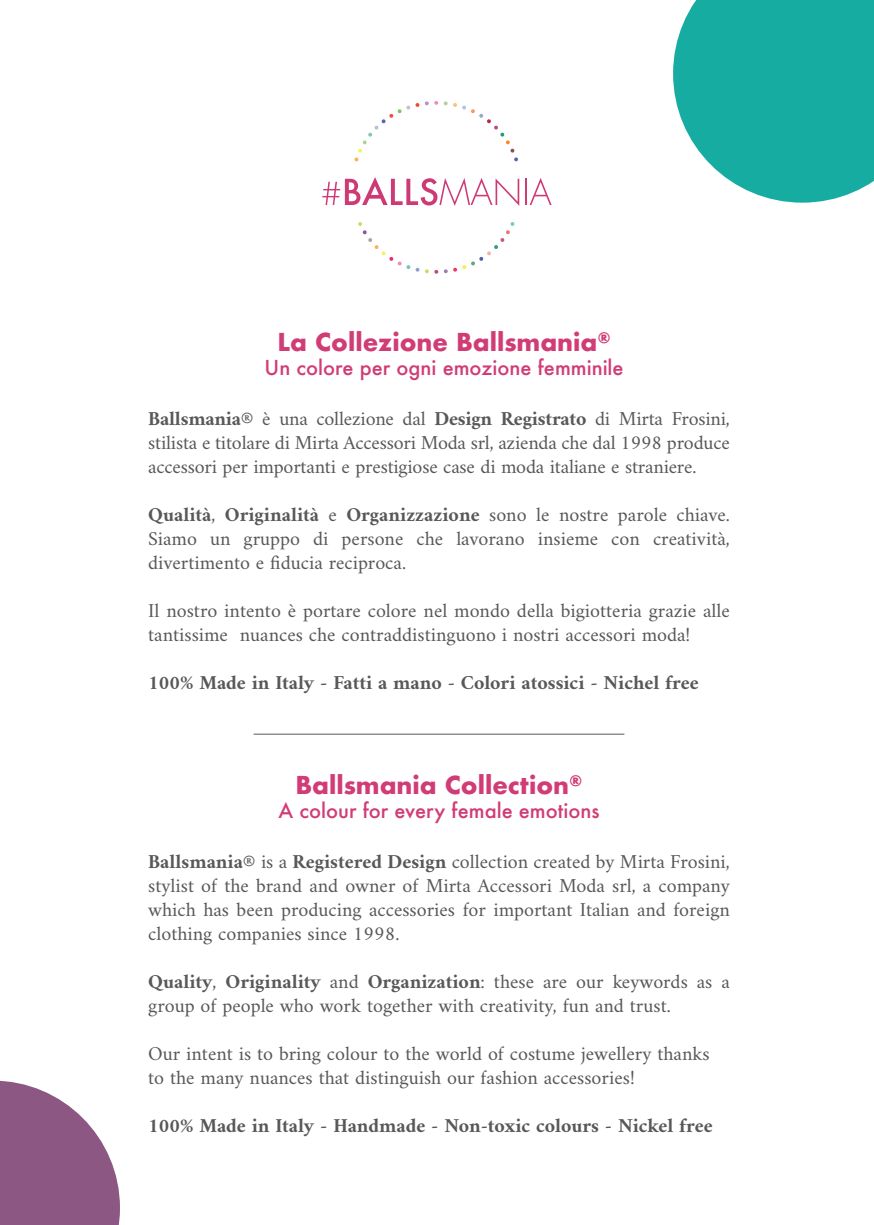
<style>
.page{position:relative;width:874px;height:1225px;background:#fff}
.page>*{position:absolute;margin:0;border:0;box-sizing:border-box;transform-origin:0 0}
.futura_bold_12{font:700 24px "Futura";color:#d13c76}
.testo_bold{font:20px/24px "Amiri";color:#57585a;text-align:justify}
.testo_bold-2{font:700 20px "Amiri";color:#57585a}
.futura_medium_10{font:500 20px "Futura";color:#d13c76}
.s1{font-weight:700}
</style>
<div class="page">
<svg style="left:354px;top:101px;width:74px;height:60px"></svg>
<svg style="left:358px;top:222px;width:70px;height:51px"></svg>
<svg style="left:434px;top:269px;width:13px;height:5px"></svg>
<svg style="left:453px;top:222px;width:61px;height:50px"></svg>
<svg style="left:434px;top:101px;width:84px;height:60px"></svg>
<svg style="left:322px;top:177px;width:197px;height:29px"></svg>
<hr style="left:524px;top:179px;width:2px;height:26px;background:#cd3a75">
<svg style="left:529px;top:178px;width:22px;height:27px"></svg>
<svg style="left:673px;top:0;width:200px;height:203px"></svg>
<hr style="left:253px;top:734px;width:371px;height:1px;background:#57585a">
<svg style="left:0;top:1080px;width:120px;height:145px"></svg>
<p class="futura_bold_12" style="left:277px;top:325px;width:334px">La Collezione Ballsmania<sup>®</sup></p>
<p class="futura_medium_10" style="left:264px;top:354px;width:360px">Un colore per ogni emozione femminile</p>
<p class="testo_bold" style="left:148px;top:406px;width:583px"><span class="s1">Ballsmania®</span> è una collezione dal <span class="s1">Design Registrato</span> di Mirta Frosini, stilista e titolare di Mirta Accessori Moda srl, azienda che dal 1998 produce accessori per importanti e prestigiose case di moda italiane e straniere.</p>
<p class="testo_bold" style="left:148px;top:502px;width:583px"><span class="s1">Qualità</span>, <span class="s1">Originalità</span> e <span class="s1">Organizzazione</span> sono le nostre parole chiave.<br>Siamo un gruppo di persone che lavorano insieme con creatività, divertimento e fiducia reciproca.</p>
<p class="testo_bold" style="left:148px;top:598px;width:583px">Il nostro intento è portare colore nel mondo della bigiotteria grazie alle tantissime nuances che contraddistinguono i nostri accessori moda!</p>
<p class="testo_bold-2" style="left:148px;top:670px;width:552px">100% Made in Italy - Fatti a mano - Colori atossici - Nichel free</p>
<p class="futura_bold_12" style="left:295px;top:767px;width:288px">Ballsmania Collection<sup>®</sup></p>
<p class="futura_medium_10" style="left:278px;top:797px;width:322px">A colour for every female emotions</p>
<p class="testo_bold" style="left:148px;top:849px;width:583px"><span class="s1">Ballsmania®</span> is a <span class="s1">Registered Design</span> collection created by Mirta Frosini, stylist of the brand and owner of Mirta Accessori Moda srl, a company which has been producing accessories for important Italian and foreign clothing companies since 1998.</p>
<p class="testo_bold" style="left:148px;top:969px;width:583px"><span class="s1">Quality</span>, <span class="s1">Originality</span> and <span class="s1">Organization</span>: these are our keywords as a group of people who work together with creativity, fun and trust.</p>
<p class="testo_bold" style="left:148px;top:1041px;width:562px">Our intent is to bring colour to the world of costume jewellery thanks</p>
<p class="testo_bold" style="left:148px;top:1065px;width:487px">to the many nuances that distinguish our fashion accessories!</p>
<p class="testo_bold-2" style="left:148px;top:1113px;width:565px">100% Made in Italy - Handmade - Non-toxic colours - Nickel free</p>
</div>
